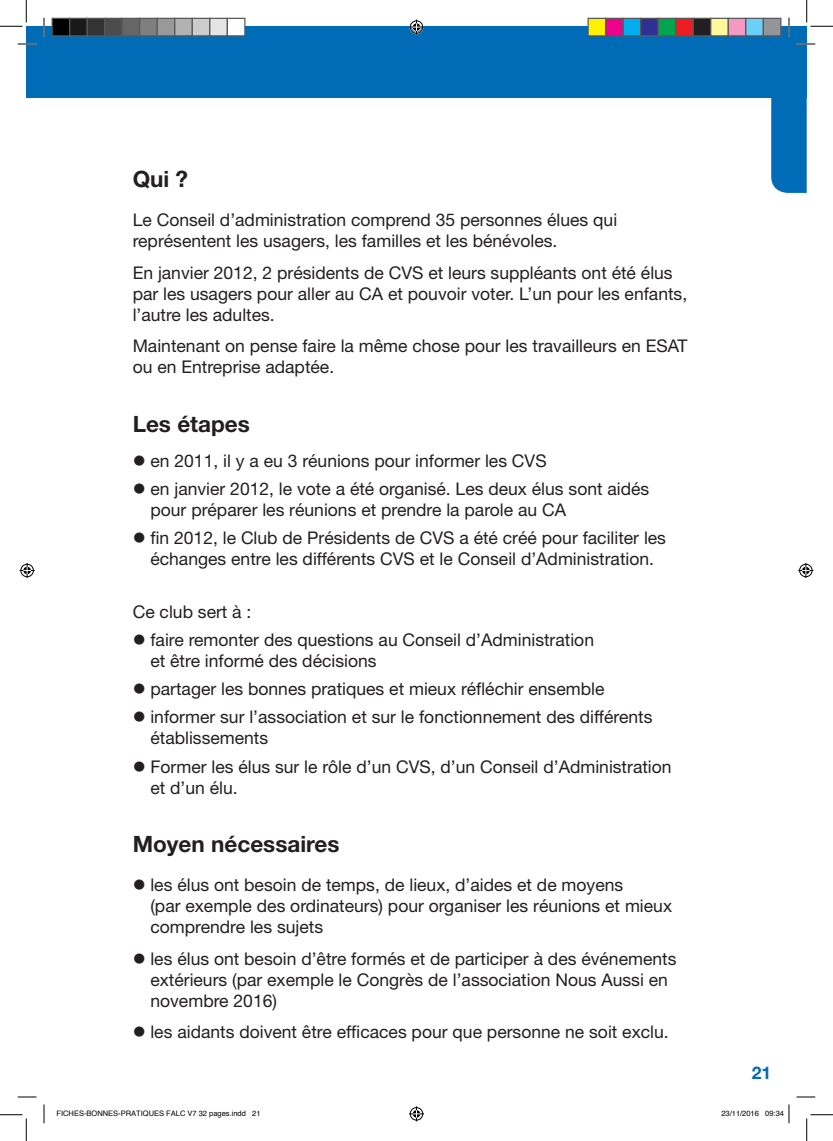
<style>
.page{position:relative;width:833px;height:1141px;background:#fff}
.page>*{position:absolute;margin:0;border:0;box-sizing:border-box;transform-origin:0 0}
.t1{font:700 22.5px "Helvetica Neue";color:#231f20}
.t2{font:17.5px/21px "Helvetica Neue";color:#231f20}
.t3{font:700 17.5px "Helvetica Neue";color:#006bb6}
.t4{font:7.5px "Helvetica";color:#000}
</style>
<div class="page">
<div style="left:26px;top:26px;width:780px;height:72px;background:#006bb6"></div>
<svg style="left:18px;top:43px;width:18px;height:2px"></svg>
<svg style="left:18px;top:1096px;width:18px;height:1px"></svg>
<svg style="left:796px;top:1096px;width:18px;height:1px"></svg>
<svg style="left:43px;top:18px;width:2px;height:18px"></svg>
<svg style="left:43px;top:1104px;width:2px;height:19px"></svg>
<svg style="left:0;top:0;width:27px;height:27px"></svg>
<svg style="left:0;top:1114px;width:27px;height:26px"></svg>
<svg style="left:770px;top:0;width:61px;height:193px"></svg>
<svg style="left:806px;top:1114px;width:25px;height:26px"></svg>
<svg style="left:409px;top:20px;width:15px;height:15px"></svg>
<svg style="left:409px;top:1106px;width:15px;height:15px"></svg>
<svg style="left:20px;top:563px;width:15px;height:15px"></svg>
<svg style="left:798px;top:563px;width:14px;height:15px"></svg>
<div style="left:52px;top:18px;width:18px;height:18px;background:#000"></div>
<div style="left:51px;top:18px;width:19px;height:18px;border:1px solid #595959"></div>
<div style="left:70px;top:18px;width:17px;height:18px;background:#191919"></div>
<div style="left:69px;top:18px;width:19px;height:18px;border:1px solid #595959"></div>
<div style="left:87px;top:18px;width:18px;height:18px;background:#333"></div>
<div style="left:86px;top:18px;width:19px;height:18px;border:1px solid #595959"></div>
<div style="left:105px;top:18px;width:17px;height:18px;background:#4c4c4c"></div>
<div style="left:104px;top:18px;width:19px;height:18px;border:1px solid #595959"></div>
<div style="left:122px;top:18px;width:18px;height:18px;background:#666"></div>
<div style="left:121px;top:18px;width:19px;height:18px;border:1px solid #595959"></div>
<div style="left:140px;top:18px;width:17px;height:18px;background:#7f7f7f"></div>
<div style="left:139px;top:18px;width:19px;height:18px;border:1px solid #595959"></div>
<div style="left:157px;top:18px;width:18px;height:18px;background:#999"></div>
<div style="left:156px;top:18px;width:19px;height:18px;border:1px solid #595959"></div>
<div style="left:175px;top:18px;width:17px;height:18px;background:#b2b2b2"></div>
<div style="left:174px;top:18px;width:19px;height:18px;border:1px solid #595959"></div>
<div style="left:192px;top:18px;width:18px;height:18px;background:#ccc"></div>
<div style="left:191px;top:18px;width:19px;height:18px;border:1px solid #595959"></div>
<div style="left:210px;top:18px;width:17px;height:18px;background:#e5e5e5"></div>
<div style="left:209px;top:18px;width:19px;height:18px;border:1px solid #595959"></div>
<div style="left:227px;top:18px;width:18px;height:18px;background:#fff"></div>
<div style="left:226px;top:18px;width:19px;height:18px;border:1px solid #595959"></div>
<div style="left:587px;top:18px;width:18px;height:18px;background:#fff101"></div>
<div style="left:587px;top:18px;width:19px;height:18px;border:1px solid #595959"></div>
<div style="left:605px;top:18px;width:17px;height:18px;background:#ed028c"></div>
<div style="left:604px;top:18px;width:19px;height:18px;border:1px solid #595959"></div>
<div style="left:622px;top:18px;width:18px;height:18px;background:#00aeef"></div>
<div style="left:622px;top:18px;width:19px;height:18px;border:1px solid #595959"></div>
<div style="left:640px;top:18px;width:17px;height:18px;background:#2e3092"></div>
<div style="left:639px;top:18px;width:19px;height:18px;border:1px solid #595959"></div>
<div style="left:657px;top:18px;width:18px;height:18px;background:#00a54f"></div>
<div style="left:657px;top:18px;width:19px;height:18px;border:1px solid #595959"></div>
<div style="left:675px;top:18px;width:17px;height:18px;background:#ee1d23"></div>
<div style="left:674px;top:18px;width:19px;height:18px;border:1px solid #595959"></div>
<div style="left:692px;top:18px;width:18px;height:18px;background:#231f20"></div>
<div style="left:692px;top:18px;width:19px;height:18px;border:1px solid #595959"></div>
<div style="left:710px;top:18px;width:17px;height:18px;background:#fff79a"></div>
<div style="left:709px;top:18px;width:19px;height:18px;border:1px solid #595959"></div>
<div style="left:727px;top:18px;width:18px;height:18px;background:#f499c2"></div>
<div style="left:727px;top:18px;width:19px;height:18px;border:1px solid #595959"></div>
<div style="left:745px;top:18px;width:17px;height:18px;background:#6bcff6"></div>
<div style="left:744px;top:18px;width:19px;height:18px;border:1px solid #595959"></div>
<div style="left:762px;top:18px;width:18px;height:18px;background:#939598"></div>
<div style="left:762px;top:18px;width:19px;height:18px;border:1px solid #595959"></div>
<svg style="left:788px;top:1104px;width:1px;height:19px"></svg>
<p class="t1" style="left:133px;top:165px;width:57px">Qui ?</p>
<p class="t2" style="left:133px;top:209px;width:485px">Le Conseil d’administration comprend 35 personnes élues qui représentent les usagers, les familles et les bénévoles.</p>
<p class="t2" style="left:133px;top:262px;width:555px">En janvier 2012, 2 présidents de CVS et leurs suppléants ont été élus par les usagers pour aller au CA et pouvoir voter. L’un pour les enfants, l’autre les adultes.</p>
<p class="t2" style="left:133px;top:335px;width:556px">Maintenant on pense faire la même chose pour les travailleurs en ESAT ou en Entreprise adaptée.</p>
<p class="t1" style="left:133px;top:410px;width:119px">Les étapes</p>
<p class="t2" style="left:150px;top:446px;width:500px;line-height:28.1px">en 2011, il y a eu 3 réunions pour informer les CVS<br>en janvier 2012, le vote a été organisé. Les deux élus sont aidés</p>
<p class="t2" style="left:150px;top:495px;width:517px;line-height:28.1px">pour préparer les réunions et prendre la parole au CA<br>fin 2012, le Club de Présidents de CVS a été créé pour faciliter les</p>
<p class="t2" style="left:150px;top:548px;width:505px">échanges entre les différents CVS et le Conseil d’Administration.</p>
<p class="t2" style="left:150px;top:597px;width:445px;line-height:28.1px;text-indent:-18px">Ce club sert à :<br>faire remonter des questions au Conseil d’Administration</p>
<p class="t2" style="left:150px;top:646px;width:503px;line-height:28.1px">et être informé des décisions<br>partager les bonnes pratiques et mieux réfléchir ensemble informer sur l’association et sur le fonctionnement des différents</p>
<p class="t2" style="left:150px;top:723px;width:522px;line-height:28.1px">établissements<br>Former les élus sur le rôle d’un CVS, d’un Conseil d’Administration</p>
<p class="t2" style="left:150px;top:776px;width:89px">et d’un élu.</p>
<p class="t1" style="left:133px;top:830px;width:208px">Moyen nécessaires</p>
<p class="t2" style="left:150px;top:873px;width:523px">les élus ont besoin de temps, de lieux, d’aides et de moyens<br>(par exemple des ordinateurs) pour organiser les réunions et mieux comprendre les sujets</p>
<p class="t2" style="left:150px;top:947px;width:527px">les élus ont besoin d’être formés et de participer à des événements extérieurs (par exemple le Congrès de l’association Nous Aussi en novembre 2016)</p>
<p class="t2" style="left:150px;top:1021px;width:519px">les aidants doivent être efficaces pour que personne ne soit exclu.</p>
<p class="t3" style="left:751px;top:1062px;width:21px">21</p>
<p class="t4" style="left:56px;top:1109px;width:205px">FICHES-BONNES-PRATIQUES FALC V7 32 pages.indd 21</p>
<p class="t4" style="left:721px;top:1109px;width:64px">23/11/2016 09:34</p>
</div>
